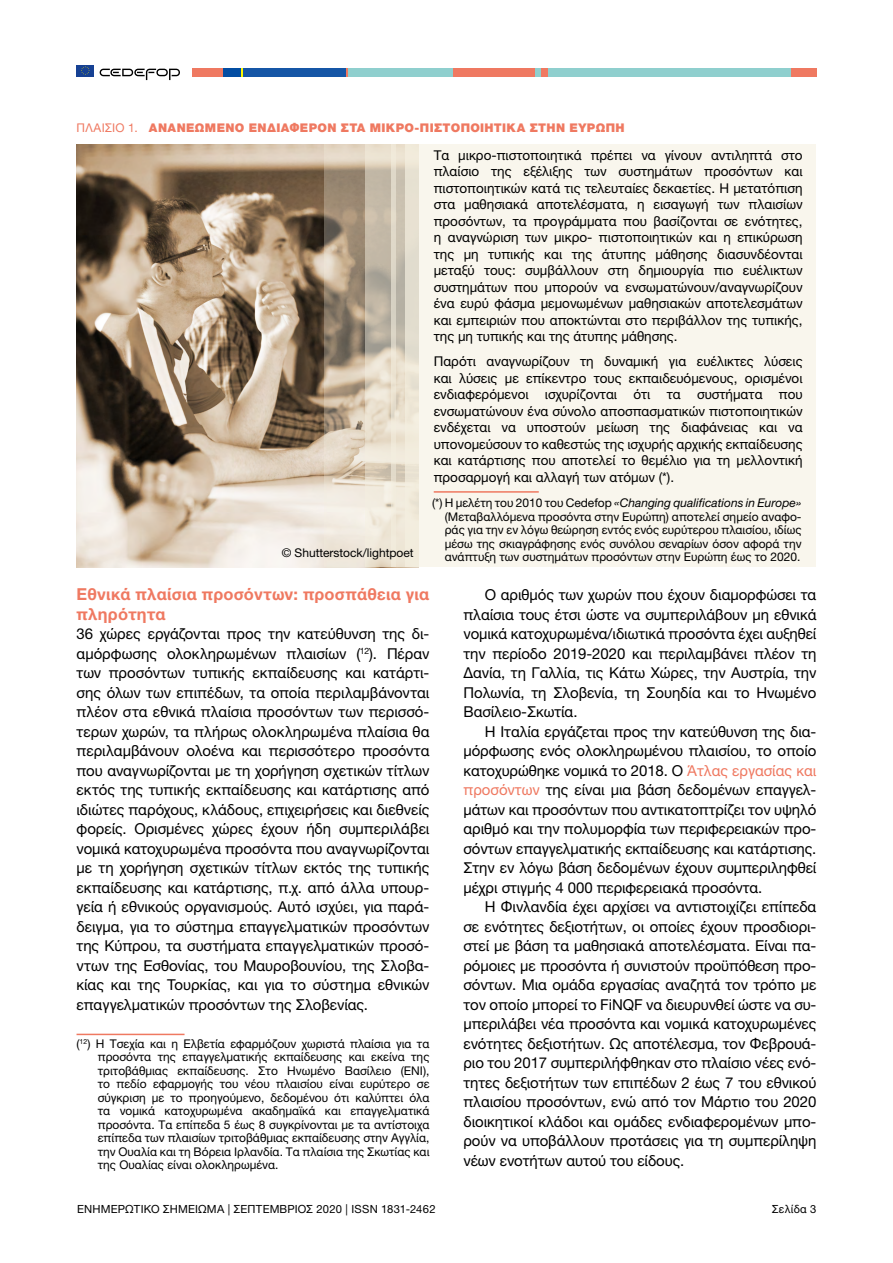
<style>
.page{position:relative;width:893px;height:1263px;background:#fff}
.page>*{position:absolute;margin:0;border:0;box-sizing:border-box;transform-origin:0 0}
.t1{font:700 16.5px/19.5px "Helvetica Neue LTW1 G";letter-spacing:.015em;color:#ef7961}
.t2{font:15px/19.5px "Helvetica Neue LTW1 G";letter-spacing:-.005em;color:#000;text-align:justify}
.t3{font:13.5px/16.5px "Helvetica Neue LTW1 G";color:#000;text-align:justify}
.t4{font:12px/13.5px "Helvetica Neue LTW1 G";color:#000;text-align:justify}
.t5{font:900 12px "Helvetica Neue LTW1 G";letter-spacing:.03em;color:#ef7961}
.t6{font:11.25px "Helvetica Neue LTW1 G";letter-spacing:.015em;color:#000}
.s1{font-weight:400}
.s2{font-style:italic}
.s3{color:#ef7961}
</style>
<div class="page">
<div style="left:77px;top:65px;width:17px;height:11px;background:#164194"></div>
<svg style="left:81px;top:66px;width:9px;height:9px"></svg>
<svg style="left:100px;top:69px;width:80px;height:11px"></svg>
<div style="left:192px;top:68px;width:31px;height:9px;background:#ef7961"></div>
<div style="left:347px;top:68px;width:106px;height:9px;background:#8fcfce"></div>
<div style="left:453px;top:68px;width:82px;height:9px;background:#ef7961"></div>
<div style="left:535px;top:68px;width:7px;height:9px;background:#8fcfce"></div>
<div style="left:548px;top:68px;width:243px;height:9px;background:#8fcfce"></div>
<div style="left:542px;top:68px;width:6px;height:9px;background:#ef7961"></div>
<div style="left:223px;top:68px;width:18px;height:9px;background:#034da2"></div>
<svg style="left:241px;top:68px;width:2px;height:9px"></svg>
<svg style="left:345px;top:68px;width:2px;height:9px"></svg>
<div style="left:243px;top:68px;width:102px;height:9px;background:#1556a6"></div>
<div style="left:791px;top:68px;width:26px;height:9px;background:#ef7961"></div>
<hr style="left:77px;top:1034px;width:108px;height:1px;background:#ef7961">
<div style="left:418px;top:145px;width:398px;height:422px;background:#f9f6ed"></div>
<img style="left:77px;top:145px;width:247px;height:422px">
<hr style="left:434px;top:491px;width:105px;height:2px;background:#ef7961">
<svg style="left:324px;top:145px;width:94px;height:422px;background:#cfc4b3"></svg>
<p class="t5" style="left:77px;top:120px;width:550px"><span class="s1">ΠΛΑΙΣΙΟ 1.</span> ΑΝΑΝΕΩΜΕΝΟ ΕΝΔΙΑΦΕΡΟΝ ΣΤΑ ΜΙΚΡΟ-ΠΙΣΤΟΠΟΙΗΤΙΚΑ ΣΤΗΝ ΕΥΡΩΠΗ</p>
<p class="t3" style="left:434px;top:146px;width:370px">Τα μικρο-πιστοποιητικά πρέπει να γίνουν αντιληπτά στο πλαίσιο της εξέλιξης των συστημάτων προσόντων και πιστοποιητικών κατά τις τελευταίες δεκαετίες. Η μετατόπιση στα μαθησιακά αποτελέσματα, η εισαγωγή των πλαισίων προσόντων, τα προγράμματα που βασίζονται σε ενότητες, η αναγνώριση των μικρο- πιστοποιητικών και η επικύρωση της μη τυπικής και της άτυπης μάθησης διασυνδέονται μεταξύ τους: συμβάλλουν στη δημιουργία πιο ευέλικτων συστημάτων που μπορούν να ενσωματώνουν/αναγνωρίζουν ένα ευρύ φάσμα μεμονωμένων μαθησιακών αποτελεσμάτων και εμπειριών που αποκτώνται στο περιβάλλον της τυπικής, της μη τυπικής και της άτυπης μάθησης.</p>
<p class="t3" style="left:434px;top:353px;width:370px">Παρότι αναγνωρίζουν τη δυναμική για ευέλικτες λύσεις και λύσεις με επίκεντρο τους εκπαιδευόμενους, ορισμένοι ενδιαφερόμενοι ισχυρίζονται ότι τα συστήματα που ενσωματώνουν ένα σύνολο αποσπασματικών πιστοποιητικών ενδέχεται να υποστούν μείωση της διαφάνειας και να υπονομεύσουν το καθεστώς της ισχυρής αρχικής εκπαίδευσης και κατάρτισης που αποτελεί το θεμέλιο για τη μελλοντική προσαρμογή και αλλαγή των ατόμων (*).</p>
<p class="t4" style="left:445px;top:496px;width:358px;text-indent:-13px">(*) Η μελέτη του 2010 του Cedefop <span class="s2">«Changing qualifications in Europe» </span>(Μεταβαλλόμενα προσόντα στην Ευρώπη) αποτελεί σημείο αναφο&shy;ράς για την εν λόγω θεώρηση εντός ενός ευρύτερου πλαισίου, ιδίως μέσω της σκιαγράφησης ενός συνόλου σεναρίων όσον αφορά την</p>
<p class="t4" style="left:282px;top:546px;width:133px">© Shutterstock/lightpoet</p>
<p class="t4" style="left:445px;top:550px;width:357px">ανάπτυξη των συστημάτων προσόντων στην Ευρώπη έως το 2020.</p>
<p class="t1" style="left:77px;top:584px;width:354px">Εθνικά πλαίσια προσόντων: προσπάθεια για πληρότητα</p>
<p class="t2" style="left:77px;top:624px;width:354px">36 χώρες εργάζονται προς την κατεύθυνση της δι&shy;αμόρφωσης ολοκληρωμένων πλαισίων (<sup>12</sup>). Πέραν των προσόντων τυπικής εκπαίδευσης και κατάρτι&shy;σης όλων των επιπέδων, τα οποία περιλαμβάνονται πλέον στα εθνικά πλαίσια προσόντων των περισσό&shy;τερων χωρών, τα πλήρως ολοκληρωμένα πλαίσια θα περιλαμβάνουν ολοένα και περισσότερο προσόντα που αναγνωρίζονται με τη χορήγηση σχετικών τίτλων εκτός της τυπικής εκπαίδευσης και κατάρτισης από ιδιώτες παρόχους, κλάδους, επιχειρήσεις και διεθνείς φορείς. Ορισμένες χώρες έχουν ήδη συμπεριλάβει νομικά κατοχυρωμένα προσόντα που αναγνωρίζονται με τη χορήγηση σχετικών τίτλων εκτός της τυπικής εκπαίδευσης και κατάρτισης, π.χ. από άλλα υπουρ&shy;γεία ή εθνικούς οργανισμούς. Αυτό ισχύει, για παρά&shy;δειγμα, για το σύστημα επαγγελματικών προσόντων της Κύπρου, τα συστήματα επαγγελματικών προσό&shy;ντων της Εσθονίας, του Μαυροβουνίου, της Σλοβα&shy;κίας και της Τουρκίας, και για το σύστημα εθνικών επαγγελματικών προσόντων της Σλοβενίας.</p>
<p class="t4" style="left:98px;top:1037px;width:333px;text-indent:-21px">(<sup>12</sup>) Η Τσεχία και η Ελβετία εφαρμόζουν χωριστά πλαίσια για τα προσόντα της επαγγελματικής εκπαίδευσης και εκείνα της τριτοβάθμιας εκπαίδευσης. Στο Ηνωμένο Βασίλειο (ENI), το πεδίο εφαρμογής του νέου πλαισίου είναι ευρύτερο σε σύγκριση με το προηγούμενο, δεδομένου ότι καλύπτει όλα τα νομικά κατοχυρωμένα ακαδημαϊκά και επαγγελματικά προσόντα. Τα επίπεδα 5 έως 8 συγκρίνονται με τα αντίστοιχα επίπεδα των πλαισίων τριτοβάθμιας εκπαίδευσης στην Αγγλία, την Ουαλία και τη Βόρεια Ιρλανδία. Τα πλαίσια της Σκωτίας και της Ουαλίας είναι ολοκληρωμένα.</p>
<p class="t2" style="left:463px;top:585px;width:354px;text-indent:21px">Ο αριθμός των χωρών που έχουν διαμορφώσει τα πλαίσια τους έτσι ώστε να συμπεριλάβουν μη εθνικά νομικά κατοχυρωμένα/ιδιωτικά προσόντα έχει αυξηθεί την περίοδο 2019-2020 και περιλαμβάνει πλέον τη Δανία, τη Γαλλία, τις Κάτω Χώρες, την Αυστρία, την Πολωνία, τη Σλοβενία, τη Σουηδία και το Ηνωμένο Βασίλειο-Σκωτία.</p>
<p class="t2" style="left:463px;top:721px;width:354px;text-indent:21px">Η Ιταλία εργάζεται προς την κατεύθυνση της δια&shy;μόρφωσης ενός ολοκληρωμένου πλαισίου, το οποίο κατοχυρώθηκε νομικά το 2018. Ο <span class="s3">Άτλας εργασίας και προσόντων</span> της είναι μια βάση δεδομένων επαγγελ&shy;μάτων και προσόντων που αντικατοπτρίζει τον υψηλό αριθμό και την πολυμορφία των περιφερειακών προ&shy;σόντων επαγγελματικής εκπαίδευσης και κατάρτισης.<br>Στην εν λόγω βάση δεδομένων έχουν συμπεριληφθεί μέχρι στιγμής 4 000 περιφερειακά προσόντα.</p>
<p class="t2" style="left:463px;top:897px;width:354px;text-indent:21px">Η Φινλανδία έχει αρχίσει να αντιστοιχίζει επίπεδα σε ενότητες δεξιοτήτων, οι οποίες έχουν προσδιορι&shy;στεί με βάση τα μαθησιακά αποτελέσματα. Είναι πα&shy;ρόμοιες με προσόντα ή συνιστούν προϋπόθεση προ&shy;σόντων. Μια ομάδα εργασίας αναζητά τον τρόπο με τον οποίο μπορεί το FiNQF να διευρυνθεί ώστε να συ&shy;μπεριλάβει νέα προσόντα και νομικά κατοχυρωμένες ενότητες δεξιοτήτων. Ως αποτέλεσμα, τον Φεβρουά&shy;ριο του 2017 συμπεριλήφθηκαν στο πλαίσιο νέες ενό&shy;τητες δεξιοτήτων των επιπέδων 2 έως 7 του εθνικού πλαισίου προσόντων, ενώ από τον Μάρτιο του 2020 διοικητικοί κλάδοι και ομάδες ενδιαφερομένων μπο&shy;ρούν να υποβάλλουν προτάσεις για τη συμπερίληψη νέων ενοτήτων αυτού του είδους.</p>
<p class="t6" style="left:77px;top:1201px;width:360px">ΕΝΗΜΕΡΩΤΙΚΟ ΣΗΜΕΙΩΜΑ | ΣΕΠΤΕΜΒΡΙΟΣ 2020 | ISSN 1831-2462</p>
<p class="t6" style="left:772px;top:1201px;width:46px">Σελίδα 3</p>
</div>
